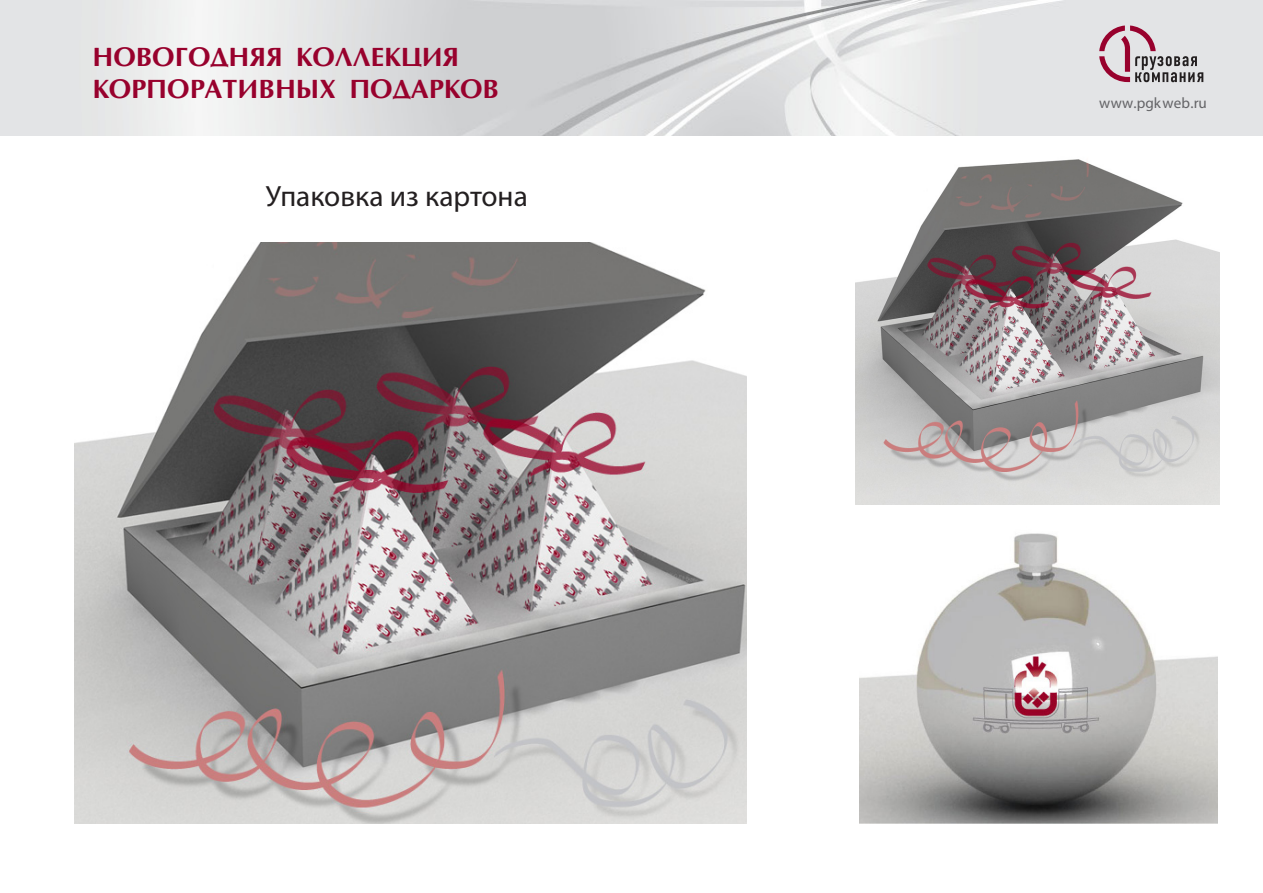
<style>
.page{position:relative;width:1263px;height:893px;background:#fff}
.page>*{position:absolute;margin:0;border:0;box-sizing:border-box;transform-origin:0 0}
.text_osnovnoy{font:29.4px "Myriad Pro";color:#231f20}
.t1{font:700 27px/32.4px "AG Opt Cyrillic";color:#98012d}
.t2{font:15.15px "Myriad Pro";color:#636366}
</style>
<div class="page">
<img style="left:0;top:0;width:1263px;height:135px">
<img style="left:74px;top:242px;width:672px;height:582px">
<img style="left:855px;top:159px;width:365px;height:345px">
<img style="left:859px;top:533px;width:358px;height:291px">
<svg style="left:1099px;top:26px;width:104px;height:56px;background:#c3b0b7"></svg>
<p class="t1" style="left:92px;top:41px;width:408px">НОВОГОДНЯЯ КОЛЛЕКЦИЯ<br>КОРПОРАТИВНЫХ ПОДАРКОВ</p>
<p class="text_osnovnoy" style="left:266px;top:178px;width:264px">Упаковка из картона</p>
<p class="t2" style="left:1099px;top:93px;width:109px">www.pgkweb.ru</p>
</div>
